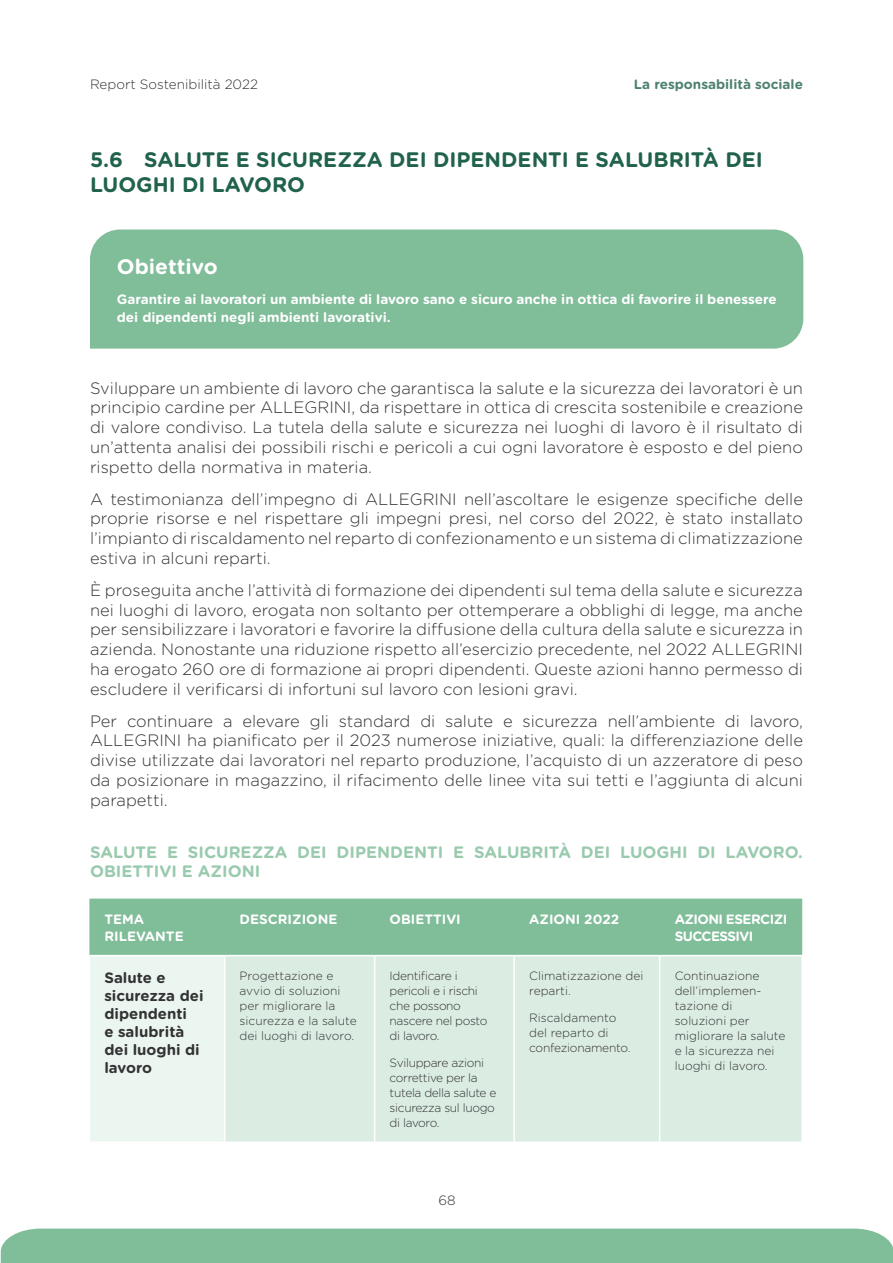
<style>
.page{position:relative;width:893px;height:1263px;background:#fff}
.page>*{position:absolute;margin:0;border:0;box-sizing:border-box;transform-origin:0 0}
.Titolo_06{font:700 21px/25.5px "Gotham Rounded";color:#20624a}
.Corpo_testo{font:700 21px "Gotham Rounded";color:#fff}
.Corpo_testo-2{font:300 16.5px/19.8px "Gotham Rounded";color:#333;text-align:justify}
.TITOLI_TABELLE{font:700 16.5px/19.8px "Gotham Rounded";color:#99caad}
.Elenco_puntato{font:700 15px/18px "Gotham Rounded";color:#333}
.Corpo_testo-3{font:700 13.5px/18px "Gotham Rounded";color:#fff}
.Elenco_puntato-2{font:700 13.5px/16.2px "Gotham Rounded";color:#fff}
.t1{font:300 13.5px "Gotham Rounded";color:#333}
.Elenco_puntato-3{font:700 13.5px/16.2px "Gotham Rounded";letter-spacing:-.04em;color:#fff}
.Corpo_Testo_Tabelle{font:700 13.5px "Gotham Rounded";color:#4d816e}
.Corpo_Testo_Tabelle-2{font:300 12px/15px "Gotham Rounded";color:#333}
.Corpo_Testo_Tabelle-3{font:300 12px/15px "Gotham Rounded";letter-spacing:-.03em;color:#333}
</style>
<div class="page">
<div style="left:1px;top:1228px;width:892px;height:35px;background:#80bd99"></div>
<div style="left:90px;top:229px;width:713px;height:120px;background:#80bd99"></div>
<div style="left:89px;top:898px;width:713px;height:57px;background:#80bd99"></div>
<div style="left:89px;top:955px;width:136px;height:187px;background:#ecf6f1"></div>
<div style="left:225px;top:956px;width:576px;height:185px;background:#dbede3"></div>
<hr style="left:89px;top:1141px;width:136px;height:2px;background:#fff">
<hr style="left:89px;top:955px;width:136px;height:1px;background:#fff">
<hr style="left:89px;top:956px;width:1px;height:185px;background:#fff">
<hr style="left:224px;top:956px;width:1px;height:185px;background:#fff">
<hr style="left:374px;top:956px;width:1px;height:185px;background:#fff">
<hr style="left:513px;top:956px;width:2px;height:185px;background:#fff">
<hr style="left:659px;top:956px;width:1px;height:185px;background:#fff">
<p class="t1" style="left:90px;top:75px;width:170px">Report Sostenibilità 2022</p>
<p class="Corpo_Testo_Tabelle" style="left:634px;top:75px;width:171px">La responsabilità sociale</p>
<p class="Titolo_06" style="left:90px;top:146px;width:674px">5.6 SALUTE E SICUREZZA DEI DIPENDENTI E SALUBRITÀ DEI<br>LUOGHI DI LAVORO</p>
<p class="Corpo_testo" style="left:117px;top:251px;width:102px">Obiettivo</p>
<p class="Corpo_testo-3" style="left:117px;top:290px;width:661px">Garantire ai lavoratori un ambiente di lavoro sano e sicuro anche in ottica di favorire il benessere dei dipendenti negli ambienti lavorativi.</p>
<p class="Corpo_testo-2" style="left:90px;top:377px;width:714px">Sviluppare un ambiente di lavoro che garantisca la salute e la sicurezza dei lavoratori è un principio cardine per ALLEGRINI, da rispettare in ottica di crescita sostenibile e creazione di valore condiviso. La tutela della salute e sicurezza nei luoghi di lavoro è il risultato di un’attenta analisi dei possibili rischi e pericoli a cui ogni lavoratore è esposto e del pieno rispetto della normativa in materia.</p>
<p class="Corpo_testo-2" style="left:90px;top:488px;width:714px">A testimonianza dell’impegno di ALLEGRINI nell’ascoltare le esigenze specifiche delle proprie risorse e nel rispettare gli impegni presi, nel corso del 2022, è stato installato l’impianto di riscaldamento nel reparto di confezionamento e un sistema di climatizzazione estiva in alcuni reparti.</p>
<p class="Corpo_testo-2" style="left:90px;top:579px;width:714px">È proseguita anche l’attività di formazione dei dipendenti sul tema della salute e sicurezza nei luoghi di lavoro, erogata non soltanto per ottemperare a obblighi di legge, ma anche per sensibilizzare i lavoratori e favorire la diffusione della cultura della salute e sicurezza in azienda. Nonostante una riduzione rispetto all’esercizio precedente, nel 2022 ALLEGRINI ha erogato 260 ore di formazione ai propri dipendenti. Queste azioni hanno permesso di escludere il verificarsi di infortuni sul lavoro con lesioni gravi.</p>
<p class="Corpo_testo-2" style="left:90px;top:710px;width:714px">Per continuare a elevare gli standard di salute e sicurezza nell’ambiente di lavoro, ALLEGRINI ha pianificato per il 2023 numerose iniziative, quali: la differenziazione delle divise utilizzate dai lavoratori nel reparto produzione, l’acquisto di un azzeratore di peso da posizionare in magazzino, il rifacimento delle linee vita sui tetti e l’aggiunta di alcuni parapetti.</p>
<p class="TITOLI_TABELLE" style="left:90px;top:841px;width:714px">SALUTE E SICUREZZA DEI DIPENDENTI E SALUBRITÀ DEI LUOGHI DI LAVORO.<br>OBIETTIVI E AZIONI</p>
<p class="Elenco_puntato-2" style="left:104px;top:911px;width:81px">TEMA<br>RILEVANTE</p>
<p class="Elenco_puntato-2" style="left:240px;top:911px;width:99px">DESCRIZIONE</p>
<p class="Elenco_puntato-2" style="left:390px;top:911px;width:73px">OBIETTIVI</p>
<p class="Elenco_puntato-2" style="left:529px;top:911px;width:92px">AZIONI 2022</p>
<p class="Elenco_puntato-3" style="left:675px;top:911px;width:114px">AZIONI ESERCIZI<br>SUCCESSIVI</p>
<p class="Elenco_puntato" style="left:104px;top:968px;width:101px">Salute e sicurezza dei dipendenti<br>e salubrità dei luoghi di lavoro</p>
<p class="Corpo_Testo_Tabelle-2" style="left:240px;top:968px;width:119px">Progettazione e avvio di soluzioni per migliorare la sicurezza e la salute dei luoghi di lavoro.</p>
<p class="Corpo_Testo_Tabelle-3" style="left:390px;top:968px;width:99px">Identificare i pericoli e i rischi che possono nascere nel posto di lavoro.</p>
<p class="Corpo_Testo_Tabelle-2" style="left:529px;top:968px;width:116px">Climatizzazione dei reparti.</p>
<p class="Corpo_Testo_Tabelle-2" style="left:529px;top:1010px;width:103px">Riscaldamento del reparto di confezionamento.</p>
<p class="Corpo_Testo_Tabelle-2" style="left:675px;top:968px;width:112px">Continuazione dell’implemen&shy;tazione di soluzioni per migliorare la salute e la sicurezza nei luoghi di lavoro.</p>
<p class="Corpo_Testo_Tabelle-3" style="left:390px;top:1055px;width:108px">Sviluppare azioni correttive per la tutela della salute e sicurezza sul luogo di lavoro.</p>
<p class="t1" style="left:439px;top:1191px;width:19px">68</p>
</div>
